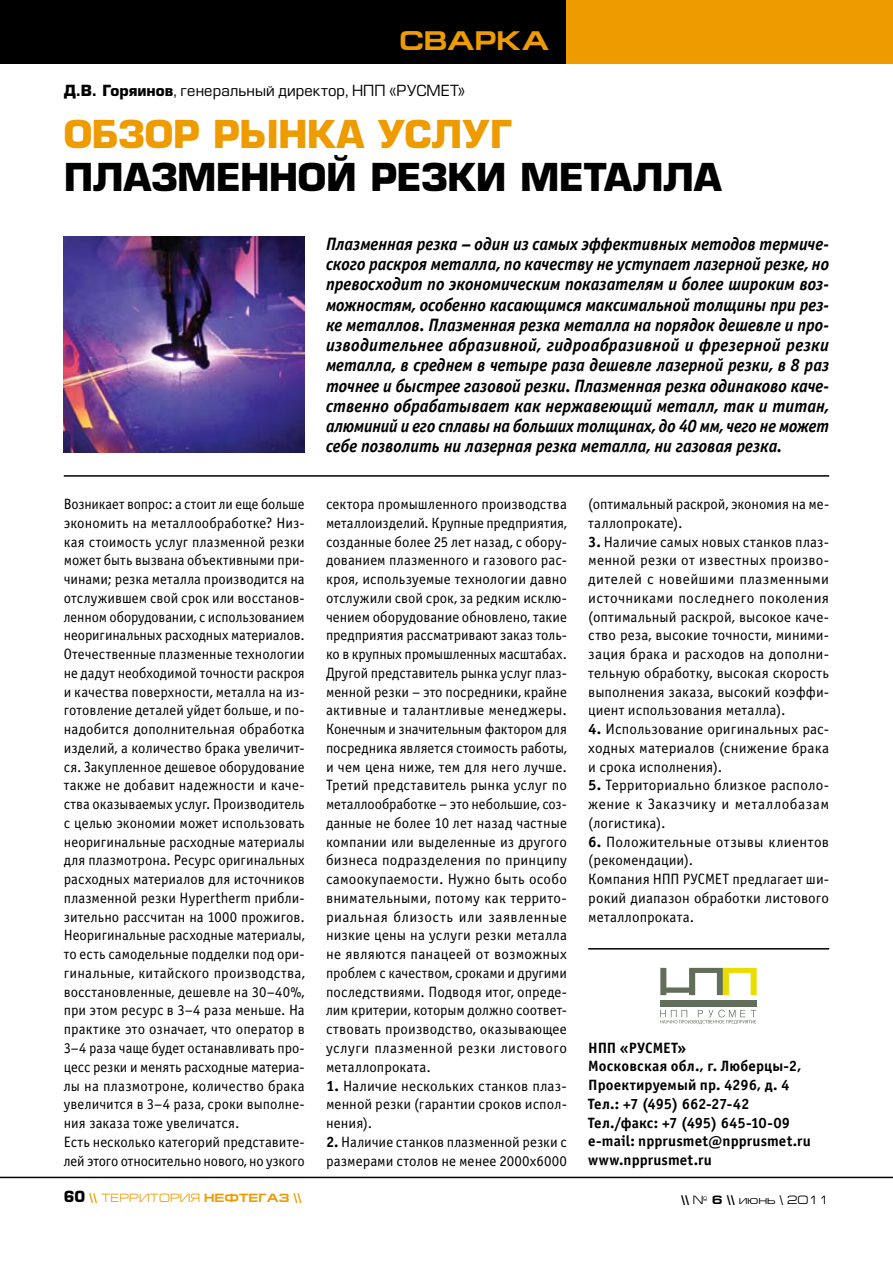
<style>
.page{position:relative;width:893px;height:1263px;background:#fff}
.page>*{position:absolute;margin:0;border:0;box-sizing:border-box;transform-origin:0 0}
.t1{font:700 37.5px "Europe";letter-spacing:-.01em;color:#000}
.t2{font:700 37.5px "Europe";letter-spacing:-.005em;color:#ee9b00}
.t3{font:700 27px "Europe Ext";color:#ee9b00}
.t4{font:italic 700 18px/20.2px "Officina Sans C";letter-spacing:-.005em;color:#000;text-align:justify;scale:.94 1}
.t5{font:15px/18.8px "Officina Sans C";letter-spacing:.005em;color:#000;text-align:justify}
.t6{font:15px/18.8px "Officina Sans C";letter-spacing:.005em;color:#000;scale:.96 1}
.t7{font:700 15px/18.8px "Officina Sans C";letter-spacing:.005em;color:#000}
.t8{font:500 15px "Europe";letter-spacing:.01em;color:#000}
.t9{font:700 12px "Europe Ext";color:#ee9b00}
.t10{font:12px "Europe Ext";color:#000}
.s1{font-weight:700}
.s2{font-family:"Europe";font-size:15px;color:#000}
.s3{font-weight:400}
</style>
<div class="page">
<div style="left:0;top:0;width:893px;height:64px;background:#ee9b00"></div>
<div style="left:0;top:0;width:566px;height:64px;background:#000"></div>
<hr style="left:0;top:1177px;width:893px;height:1px;background:#000">
<hr style="left:64px;top:475px;width:765px;height:2px;background:#000">
<hr style="left:588px;top:948px;width:241px;height:1px;background:#000">
<svg style="left:660px;top:968px;width:97px;height:27px"></svg>
<div style="left:660px;top:1000px;width:97px;height:6px;background:#626d5c"></div>
<svg style="left:660px;top:1010px;width:96px;height:14px"></svg>
<img style="left:64px;top:237px;width:241px;height:216px">
<h2 class="t3" style="left:399px;top:26px;width:151px">сварка</h2>
<p class="t8" style="left:64px;top:84px;width:403px"><span class="s1">Д.В. Горяинов</span>, генеральный директор, НПП «РУСМЕТ»</p>
<h1 class="t2" style="left:64px;top:112px;width:450px">Обзор рынка услуг</h1>
<h1 class="t1" style="left:64px;top:155px;width:659px">плазменной резки металла</h1>
<p class="t4" style="left:326px;top:234px;width:537px">Плазменная резка – один из самых эффективных методов термиче&shy;ского раскроя металла, по качеству не уступает лазерной резке, но превосходит по экономическим показателям и более широким воз&shy;можностям, особенно касающимся максимальной толщины при рез&shy;ке металлов. Плазменная резка металла на порядок дешевле и про&shy;изводительнее абразивной, гидроабразивной и фрезерной резки металла, в среднем в четыре раза дешевле лазерной резки, в 8 раз точнее и быстрее газовой резки. Плазменная резка одинаково каче&shy;ственно обрабатывает как нержавеющий металл, так и титан, алюминий и его сплавы на больших толщинах, до 40 мм, чего не может себе позволить ни лазерная резка металла, ни газовая резка.</p>
<p class="t6" style="left:64px;top:495px;width:253px">Возникает вопрос: а стоит ли еще больше экономить на металлообработке? Низ&shy;кая стоимость услуг плазменной резки может быть вызвана объективными при&shy;чинами; резка металла производится на отслужившем свой срок или восстанов&shy;ленном оборудовании, с использованием неоригинальных расходных материалов.<br>Отечественные плазменные технологии не дадут необходимой точности раскроя и качества поверхности, металла на из&shy;готовление деталей уйдет больше, и по&shy;надобится дополнительная обработка изделий, а количество брака увеличит&shy;ся. Закупленное дешевое оборудование также не добавит надежности и каче&shy;ства оказываемых услуг. Производитель с целью экономии может использовать неоригинальные расходные материалы для плазмотрона. Ресурс оригинальных расходных материалов для источников плазменной резки Hypertherm прибли&shy;зительно рассчитан на 1000 прожигов.<br>Неоригинальные расходные материалы, то есть самодельные подделки под ори&shy;гинальные, китайского производства, восстановленные, дешевле на 30–40%, при этом ресурс в 3–4 раза меньше. На практике это означает, что оператор в 3–4 раза чаще будет останавливать про&shy;цесс резки и менять расходные материа&shy;лы на плазмотроне, количество брака увеличится в 3–4 раза, сроки выполне&shy;ния заказа тоже увеличатся.<br>Есть несколько категорий представите&shy;лей этого относительно нового, но узкого</p>
<p class="t5" style="left:326px;top:495px;width:242px">сектора промышленного производства металлоизделий. Крупные предприятия, созданные более 25 лет назад, с обору&shy;дованием плазменного и газового рас&shy;кроя, используемые технологии давно отслужили свой срок, за редким исклю&shy;чением оборудование обновлено, такие предприятия рассматривают заказ толь&shy;ко в крупных промышленных масштабах.<br>Другой представитель рынка услуг плаз&shy;менной резки – это посредники, крайне активные и талантливые менеджеры.<br>Конечным и значительным фактором для посредника является стоимость работы, и чем цена ниже, тем для него лучше.<br>Третий представитель рынка услуг по металлообработке – это небольшие, соз&shy;данные не более 10 лет назад частные компании или выделенные из другого бизнеса подразделения по принципу самоокупаемости. Нужно быть особо внимательными, потому как террито&shy;риальная близость или заявленные низкие цены на услуги резки металла не являются панацеей от возможных проблем с качеством, сроками и другими последствиями. Подводя итог, опреде&shy;лим критерии, которым должно соответ&shy;ствовать производство, оказывающее услуги плазменной резки листового металлопроката.</p>
<p class="t5" style="left:326px;top:1076px;width:242px"><span class="s1">1.</span> Наличие нескольких станков плаз&shy;менной резки (гарантии сроков испол&shy;нения).</p>
<p class="t5" style="left:326px;top:1133px;width:242px"><span class="s1">2.</span> Наличие станков плазменной резки с размерами столов не менее 2000х6000</p>
<p class="t5" style="left:588px;top:495px;width:242px">(оптимальный раскрой, экономия на ме&shy;таллопрокате).</p>
<p class="t5" style="left:588px;top:533px;width:242px"><span class="s1">3.</span> Наличие самых новых станков плаз&shy;менной резки от известных произво&shy;дителей с новейшими плазменными источниками последнего поколения (оптимальный раскрой, высокое каче&shy;ство реза, высокие точности, миними&shy;зация брака и расходов на дополни&shy;тельную обработку, высокая скорость выполнения заказа, высокий коэффи&shy;циент использования металла).</p>
<p class="t5" style="left:588px;top:720px;width:242px"><span class="s1">4.</span> Использование оригинальных рас&shy;ходных материалов (снижение брака и срока исполнения).</p>
<p class="t5" style="left:588px;top:776px;width:242px"><span class="s1">5.</span> Территориально близкое располо&shy;жение к Заказчику и металлобазам (логистика).</p>
<p class="t5" style="left:588px;top:833px;width:242px;text-align:left"><span class="s1">6.</span> Положительные отзывы клиентов (рекомендации).<br>Компания НПП РУСМЕТ предлагает ши&shy;рокий диапазон обработки листового металлопроката.</p>
<p class="t7" style="left:588px;top:1038px;width:224px">НПП «РУСМЕТ»<br>Московская обл., г. Люберцы-2,<br>Проектируемый пр. 4296, д. 4<br>Тел.: +7 (495) 662-27-42<br>Тел./факс: +7 (495) 645-10-09 e-mail: npprusmet@npprusmet.ru www.npprusmet.ru</p>
<p class="t9" style="left:64px;top:1191px;width:239px"><span class="s2">60</span> \\ <span class="s3">ТЕРРИТОРИЯ</span> НЕФТЕГАЗ \\</p>
<p class="t10" style="left:681px;top:1193px;width:150px"><span class="s1">\\</span> № <span class="s1">6 \\</span> июнь \ 2011</p>
</div>
